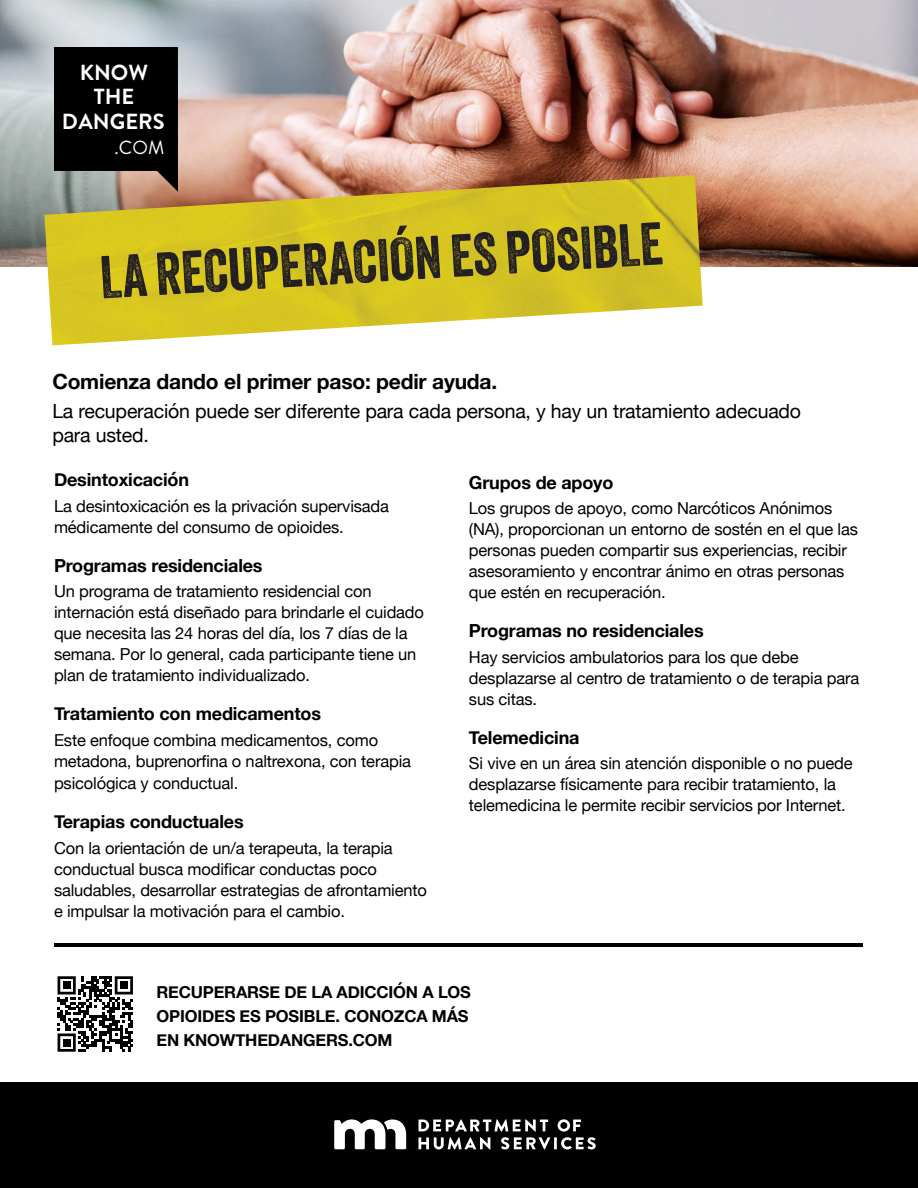
<style>
.page{position:relative;width:918px;height:1188px;background:#fff}
.page>*{position:absolute;margin:0;border:0;box-sizing:border-box;transform-origin:0 0}
.t1{font:58.5px "Veneer";color:#231f20}
.t2{font:700 21.9px/24.8px "Brandon Grotesque";color:#fff;text-align:center}
.t3{font:700 21px "Helvetica Neue";letter-spacing:-.01em;color:#000}
.t4{font:19.5px/24px "Helvetica Neue";letter-spacing:-.01em;color:#000}
.t5{font:18.9px "Brandon Grotesque";color:#fff}
.t6{font:700 18px "Helvetica Neue";letter-spacing:-.01em;color:#000}
.t7{font:16.5px/21px "Helvetica Neue";letter-spacing:-.01em;color:#000}
.t8{font:700 16.5px/24px "Helvetica Neue";letter-spacing:-.01em;color:#000}
</style>
<div class="page">
<img style="left:0;top:0;width:918px;height:267px">
<svg style="left:58px;top:976px;width:75px;height:76px"></svg>
<div style="left:63px;top:981px;width:8px;height:8px;background:#000"></div>
<div style="left:120px;top:981px;width:8px;height:8px;background:#000"></div>
<div style="left:63px;top:1039px;width:8px;height:8px;background:#000"></div>
<img style="left:44px;top:175px;width:659px;height:170px">
<hr style="left:54px;top:944px;width:808px;height:3px;background:#000">
<div style="left:0;top:1083px;width:918px;height:105px;background:#000"></div>
<svg style="left:334px;top:1119px;width:72px;height:30px"></svg>
<svg style="left:419px;top:1119px;width:177px;height:30px"></svg>
<svg style="left:54px;top:47px;width:124px;height:145px;background:#181614"></svg>
<h2 class="t2" style="left:62px;top:60px;width:104px">KNOW<br>THE<br>DANGERS</h2>
<p class="t5" style="left:115px;top:136px;width:51px">.COM</p>
<h1 class="t1" style="left:98px;top:247px;width:565px;rotate:-4deg">LA RECUPERACIÓN ES POSIBLE</h1>
<p class="t3" style="left:52px;top:373px;width:446px">Comienza dando el primer paso: pedir ayuda.</p>
<p class="t4" style="left:52px;top:400px;width:750px">La recuperación puede ser diferente para cada persona, y hay un tratamiento adecuado para usted.</p>
<p class="t6" style="left:54px;top:472px;width:137px">Desintoxicación</p>
<p class="t7" style="left:54px;top:497px;width:337px">La desintoxicación es la privación supervisada médicamente del consumo de opioides.</p>
<p class="t6" style="left:54px;top:558px;width:210px">Programas residenciales</p>
<p class="t7" style="left:54px;top:582px;width:372px">Un programa de tratamiento residencial con internación está diseñado para brindarle el cuidado que necesita las 24 horas del día, los 7 días de la semana. Por lo general, cada participante tiene un plan de tratamiento individualizado.</p>
<p class="t6" style="left:54px;top:706px;width:269px">Tratamiento con medicamentos</p>
<p class="t7" style="left:54px;top:731px;width:359px">Este enfoque combina medicamentos, como metadona, buprenorfina o naltrexona, con terapia</p>
<p class="t7" style="left:54px;top:774px;width:186px">psicológica y conductual.</p>
<p class="t6" style="left:54px;top:814px;width:191px">Terapias conductuales</p>
<p class="t7" style="left:54px;top:839px;width:374px">Con la orientación de un/a terapeuta, la terapia conductual busca modificar conductas poco saludables, desarrollar estrategias de afrontamiento e impulsar la motivación para el cambio.</p>
<p class="t6" style="left:469px;top:474px;width:146px">Grupos de apoyo</p>
<p class="t7" style="left:469px;top:499px;width:391px">Los grupos de apoyo, como Narcóticos Anónimos (NA), proporcionan un entorno de sostén en el que las personas pueden compartir sus experiencias, recibir asesoramiento y encontrar ánimo en otras personas que estén en recuperación.</p>
<p class="t6" style="left:469px;top:623px;width:236px">Programas no residenciales</p>
<p class="t7" style="left:469px;top:647px;width:392px">Hay servicios ambulatorios para los que debe desplazarse al centro de tratamiento o de terapia para sus citas.</p>
<p class="t6" style="left:469px;top:729px;width:112px">Telemedicina</p>
<p class="t7" style="left:469px;top:754px;width:385px">Si vive en un área sin atención disponible o no puede desplazarse físicamente para recibir tratamiento, la telemedicina le permite recibir servicios por Internet.</p>
<p class="t8" style="left:157px;top:981px;width:316px">RECUPERARSE DE LA ADICCIÓN A LOS<br>OPIOIDES ES POSIBLE. CONOZCA MÁS<br>EN KNOWTHEDANGERS.COM</p>
</div>
